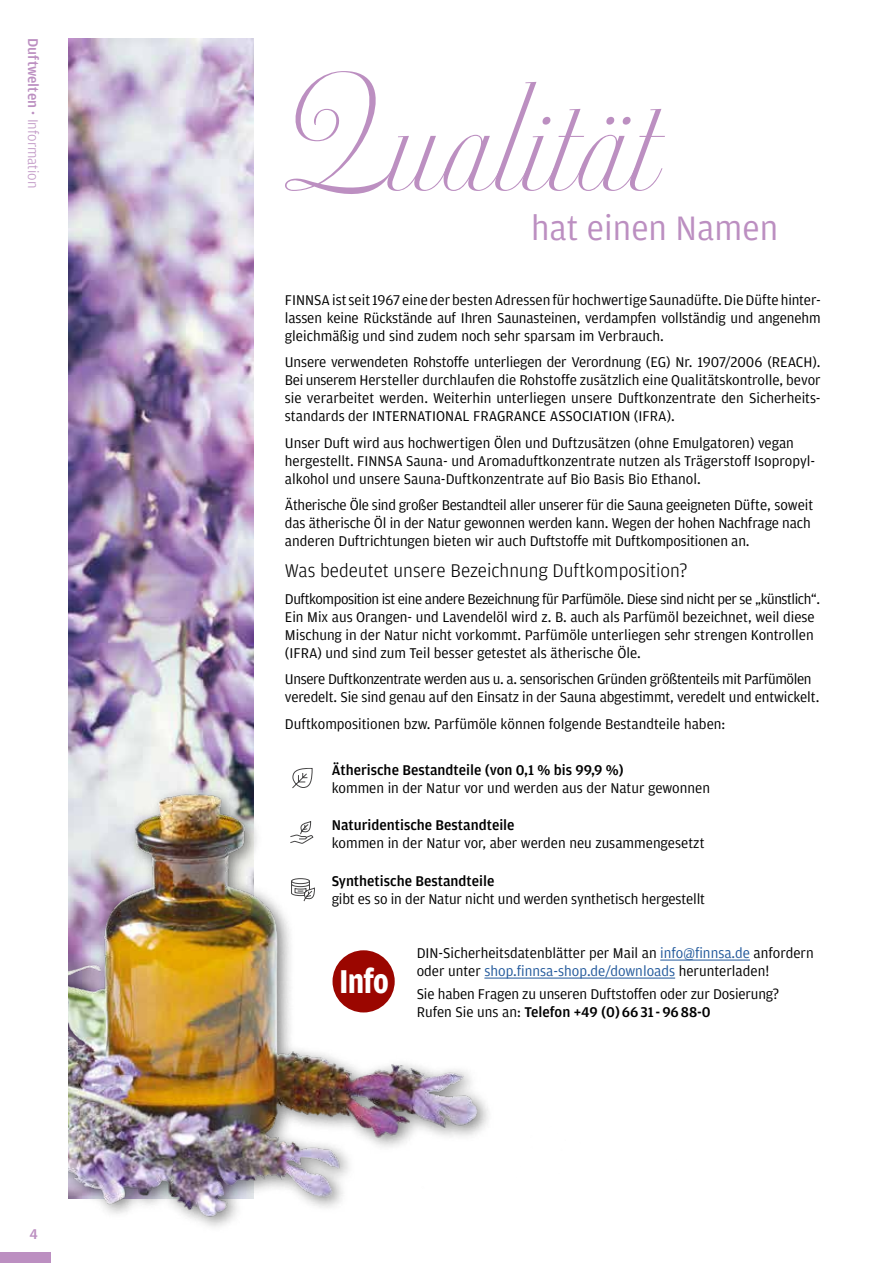
<style>
.page{position:relative;width:893px;height:1263px;background:#fff}
.page>*{position:absolute;margin:0;border:0;box-sizing:border-box;transform-origin:0 0}
.t1{font:108px "Ventura";color:#bc8fc1}
.t2{font:36px "Amplitude";color:#bc8fc1}
.t3{font:700 34.95px "Amplitude";color:#fff;scale:.85 1}
.t4{font:300 19.5px "Amplitude";color:#000}
.t5{font:15px/18px "Amplitude";color:#000}
.t6{font:15px/18px "Amplitude TF";letter-spacing:-.01em;color:#000}
.t7{font:15px/18px "Amplitude";letter-spacing:-.02em;color:#000}
.t8{font:500 15px "Amplitude";color:#000}
.t9{font:500 15px "Amplitude";color:#bc8fc1}
.s1{font-weight:300}
.s2{color:#22599b}
.s3{font-weight:500}
</style>
<div class="page">
<img style="left:68px;top:38px;width:185px;height:740px">
<img style="left:68px;top:778px;width:622px;height:446px">
<div style="left:333px;top:950px;width:62px;height:62px;background:#9b0600;border-radius:50%"></div>
<div style="left:0;top:1252px;width:51px;height:11px;background:#bc8fc1"></div>
<svg style="left:285px;top:768px;width:34px;height:27px"></svg>
<svg style="left:285px;top:816px;width:34px;height:34px"></svg>
<svg style="left:285px;top:872px;width:30px;height:34px"></svg>
<hr style="left:660px;top:960px;width:90px;height:1px;background:#22599b">
<hr style="left:484px;top:978px;width:191px;height:1px;background:#22599b">
<p class="t9" style="left:42px;top:38px;width:152px;rotate:90deg">Duftwelten · <span class="s1">Information</span></p>
<p class="t9" style="left:29px;top:1225px;width:10px">4</p>
<h1 class="t1" style="left:285px;top:89px;width:370px">Qualität</h1>
<h2 class="t2" style="left:531px;top:205px;width:249px">hat einen Namen</h2>
<p class="t5" style="left:285px;top:290px;width:537px;text-align:justify">FINNSA ist seit 1967 eine der besten Adressen für hochwertige Saunadüfte. Die Düfte hinter&shy;lassen keine Rückstände auf Ihren Saunasteinen, verdampfen vollständig und angenehm gleichmäßig und sind zudem noch sehr sparsam im Verbrauch.</p>
<p class="t5" style="left:285px;top:353px;width:537px;text-align:justify">Unsere verwendeten Rohstoffe unterliegen der Verordnung (EG) Nr. 1907/2006 (REACH).<br>Bei unserem Hersteller durchlaufen die Rohstoffe zusätzlich eine Qualitätskontrolle, bevor sie verarbeitet werden. Weiterhin unterliegen unsere Duftkonzentrate den Sicherheits&shy;standards der INTERNATIONAL FRAGRANCE ASSOCIATION (IFRA).</p>
<p class="t5" style="left:285px;top:433px;width:532px">Unser Duft wird aus hochwertigen Ölen und Duftzusätzen (ohne Emulgatoren) vegan hergestellt. FINNSA Sauna- und Aromaduftkonzentrate nutzen als Trägerstoff Isopropyl&shy;alkohol und unsere Sauna-Duftkonzentrate auf Bio Basis Bio Ethanol.</p>
<p class="t6" style="left:285px;top:496px;width:530px">Ätherische Öle sind großer Bestandteil aller unserer für die Sauna geeigneten Düfte, soweit das ätherische Öl in der Natur gewonnen werden kann. Wegen der hohen Nachfrage nach anderen Duftrichtungen bieten wir auch Duftstoffe mit Duftkompositionen an.</p>
<h3 class="t4" style="left:285px;top:559px;width:404px">Was bedeutet unsere Bezeichnung Duftkomposition?</h3>
<p class="t5" style="left:285px;top:589px;width:537px">Duftkomposition ist eine andere Bezeichnung für Parfümöle. Diese sind nicht per se „künstlich“.<br>Ein Mix aus Orangen- und Lavendelöl wird z. B. auch als Parfümöl bezeichnet, weil diese Mischung in der Natur nicht vorkommt. Parfümöle unterliegen sehr strengen Kontrollen (IFRA) und sind zum Teil besser getestet als ätherische Öle.</p>
<p class="t7" style="left:285px;top:670px;width:536px">Unsere Duftkonzentrate werden aus u. a. sensorischen Gründen größtenteils mit Parfümölen veredelt. Sie sind genau auf den Einsatz in der Sauna abgestimmt, veredelt und entwickelt.</p>
<p class="t5" style="left:285px;top:714px;width:442px">Duftkompositionen bzw. Parfümöle können folgende Bestandteile haben:</p>
<p class="t8" style="left:332px;top:760px;width:294px">Ätherische Bestandteile (von 0,1 % bis 99,9 %)</p>
<p class="t5" style="left:332px;top:778px;width:380px">kommen in der Natur vor und werden aus der Natur gewonnen</p>
<p class="t8" style="left:332px;top:815px;width:184px">Naturidentische Bestandteile</p>
<p class="t5" style="left:332px;top:833px;width:374px">kommen in der Natur vor, aber werden neu zusammengesetzt</p>
<p class="t8" style="left:332px;top:871px;width:164px">Synthetische Bestandteile</p>
<p class="t5" style="left:332px;top:889px;width:375px">gibt es so in der Natur nicht und werden synthetisch hergestellt</p>
<h3 class="t3" style="left:339px;top:959px;width:60px">Info</h3>
<p class="t5" style="left:417px;top:944px;width:399px">DIN-Sicherheitsdatenblätter per Mail an <span class="s2">info@finnsa.de</span> anfordern oder unter <span class="s2">shop.finnsa-shop.de/downloads</span> herunterladen!</p>
<p class="t5" style="left:417px;top:984px;width:364px">Sie haben Fragen zu unseren Duftstoffen oder zur Dosierung?<br>Rufen Sie uns an: <span class="s3">Telefon +49 (0)6631 -9688-0</span></p>
</div>
